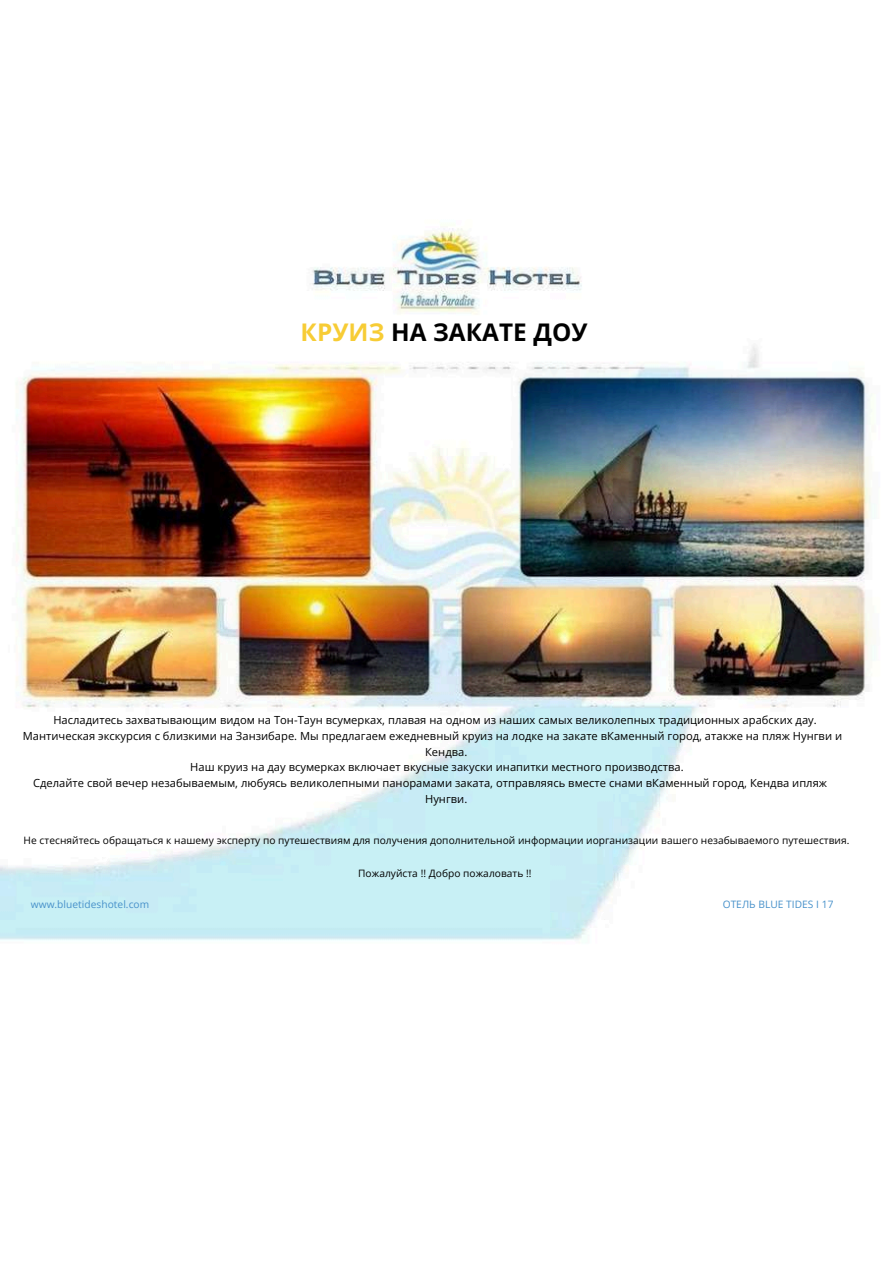
<style>
.page{position:relative;width:894px;height:1264px;background:#fff}
.page>*{position:absolute;margin:0;border:0;box-sizing:border-box;transform-origin:0 0}
.t1{font:700 24.3px "Open Sans";letter-spacing:.005em;color:#000}
.t2{font:11.1px "Open Sans";color:#000}
.t3{font:10.2px "Open Sans";letter-spacing:.005em;color:#000}
.t4{font:10.2px "Open Sans";letter-spacing:.005em;color:#4791ca}
.s1{color:#f7cc35}
</style>
<div class="page">
<img style="left:0;top:228px;width:873px;height:713px">
<h1 class="t1" style="left:300px;top:315px;width:288px"><span class="s1">КРУИЗ</span> НА ЗАКАТЕ ДОУ</h1>
<p class="t2" style="left:53px;top:712px;width:764px">Насладитесь захватывающим видом на Тон-Таун всумерках, плавая на одном из наших самых великолепных традиционных арабских дау.</p>
<p class="t2" style="left:23px;top:728px;width:820px">Мантическая экскурсия с близкими на Занзибаре. Мы предлагаем ежедневный круиз на лодке на закате вКаменный город, атакже на пляж Нунгви и</p>
<p class="t2" style="left:425px;top:744px;width:44px">Кендва.</p>
<p class="t2" style="left:190px;top:759px;width:495px">Наш круиз на дау всумерках включает вкусные закуски инапитки местного производства.</p>
<p class="t2" style="left:33px;top:775px;width:795px">Сделайте свой вечер незабываемым, любуясь великолепными панорамами заката, отправляясь вместе снами вКаменный город, Кендва ипляж</p>
<p class="t2" style="left:425px;top:791px;width:44px">Нунгви.</p>
<p class="t3" style="left:24px;top:833px;width:827px">Не стесняйтесь обращаться к нашему эксперту по путешествиям для получения дополнительной информации иорганизации вашего незабываемого путешествия.</p>
<p class="t4" style="left:31px;top:897px;width:120px">www.bluetideshotel.com</p>
<p class="t3" style="left:358px;top:866px;width:175px">Пожалуйста !! Добро пожаловать !!</p>
<p class="t4" style="left:722px;top:897px;width:112px">ОТЕЛЬ BLUE TIDES I 17</p>
</div>
